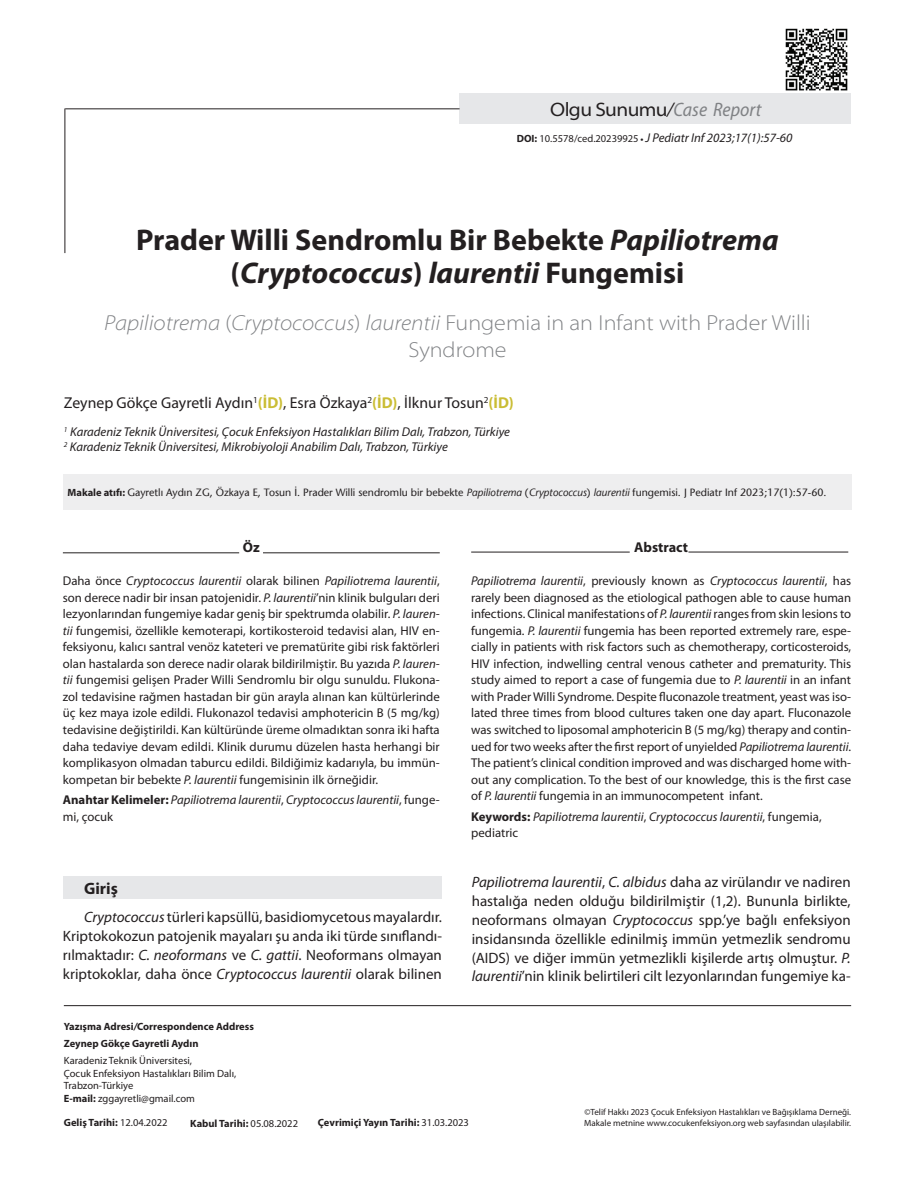
<style>
.page{position:relative;width:915px;height:1191px;background:#fff}
.page>*{position:absolute;margin:0;border:0;box-sizing:border-box;transform-origin:0 0}
.t1{font:700 30px/33px "Myriad Pro";color:#231f20;text-align:center}
.t2{font:300 semi-expanded 21.75px/27px "Myriad Pro";color:#808285;text-align:center}
.t3{font:semi-expanded 19.5px "Myriad Pro";letter-spacing:-.03em;color:#231f20}
.t4{font:700 16.5px "Myriad Pro";color:#231f20}
.t5{font:15.75px "Myriad Pro";color:#231f20}
.t6{font:15px/18.8px "Myriad Pro";color:#231f20;text-align:justify}
.t7{font:700 14.25px "Myriad Pro";color:#231f20}
.t8{font:12.75px/16.5px "Myriad Pro";letter-spacing:-.005em;color:#231f20;text-align:justify}
.t9{font:italic 12.75px/15.3px "Myriad Pro";color:#231f20}
.t10{font:500 10.5px "Stone Sans Std";color:#231f20}
.t11{font:700 10.5px/16.8px "Myriad Pro";color:#231f20}
.t12{font:10.5px/12.6px "Myriad Pro";color:#231f20}
.t13{font:9px/10.8px "Myriad Pro";color:#231f20}
.s1{font-style:italic;font-stretch:normal}
.s2{font-style:italic;font-stretch:semi-condensed;color:#808285}
.s3{font-weight:700;font-style:normal;font-size:10.5px}
.s4{font-style:normal;font-size:10.5px}
.s5{font-weight:700;font-style:normal;font-size:9px}
.s6{font-style:italic}
.s7{font-weight:700;color:#cabd34}
.s8{font-family:"Myriad Pro";font-weight:700}
.s9{font-weight:700;font-style:normal}
.s10{font-style:normal}
.s11{font-weight:700}
.s12{font-weight:400}
</style>
<div class="page">
<img style="left:785px;top:28px;width:63px;height:63px">
<hr style="left:64px;top:1005px;width:786px;height:1px;background:#231f20">
<div style="left:459px;top:94px;width:391px;height:30px;background:#e6e7e9"></div>
<hr style="left:64px;top:108px;width:1px;height:145px;background:#231f20">
<hr style="left:65px;top:108px;width:394px;height:1px;background:#231f20">
<hr style="left:63px;top:552px;width:176px;height:1px;background:#231f20">
<hr style="left:263px;top:552px;width:176px;height:1px;background:#231f20">
<hr style="left:471px;top:551px;width:158px;height:1px;background:#231f20">
<hr style="left:688px;top:551px;width:160px;height:1px;background:#231f20">
<div style="left:63px;top:474px;width:787px;height:35px;background:#eeeeef"></div>
<div style="left:63px;top:876px;width:378px;height:23px;background:#e6e7e9"></div>
<h3 class="t3" style="left:550px;top:99px;width:212px">Olgu Sunumu<span class="s1">/</span><span class="s2">Case Report</span></h3>
<p class="t9" style="left:516px;top:131px;width:277px"><span class="s3">DOI:</span> <span class="s4">10.5578/ced.20239925</span> <span class="s5">•</span> J Pediatr Inf 2023;17(1):57-60</p>
<h1 class="t1" style="left:136px;top:223px;width:644px">Prader Willi Sendromlu Bir Bebekte <span class="s6">Papiliotrema </span>(<span class="s6">Cryptococcus</span>) <span class="s6">laurentii</span> Fungemisi</h1>
<h2 class="t2" style="left:104px;top:309px;width:707px"><span class="s6">Papiliotrema</span> (<span class="s6">Cryptococcus</span>) <span class="s6">laurentii</span> Fungemia in an Infant with Prader Willi<br>Syndrome</h2>
<p class="t5" style="left:64px;top:394px;width:451px">Zeynep Gökçe Gayretli Aydın<sup>1</sup><span class="s7">(İD)</span>, Esra Özkaya<sup>2</sup><span class="s7">(İD)</span>, İlknur Tosun<sup>2</sup><span class="s7">(İD)</span></p>
<p class="t9" style="left:64px;top:424px;width:447px"><sup>1</sup> Karadeniz Teknik Üniversitesi, Çocuk Enfeksiyon Hastalıkları Bilim Dalı, Trabzon, Türkiye<br><sup>2</sup> Karadeniz Teknik Üniversitesi, Mikrobiyoloji Anabilim Dalı, Trabzon, Türkiye</p>
<p class="t10" style="left:68px;top:486px;width:760px"><span class="s8">Makale atıfı:</span> Gayretlı Aydın ZG, Özkaya E, Tosun İ. Prader Willi sendromlu bir bebekte <span class="s6">Papiliotrema</span> (<span class="s6">Cryptococcus</span>) <span class="s6">laurentii</span> fungemisi. J Pediatr Inf 2023;17(1):57-60.</p>
<p class="t7" style="left:243px;top:539px;width:18px">Öz</p>
<p class="t8" style="left:63px;top:573px;width:378px">Daha önce <span class="s6">Cryptococcus laurentii</span> olarak bilinen <span class="s6">Papiliotrema laurentii</span>, son derece nadir bir insan patojenidir. <span class="s6">P. laurentii</span>’nin klinik bulguları deri lezyonlarından fungemiye kadar geniş bir spektrumda olabilir. <span class="s6">P. lauren&shy;tii</span> fungemisi, özellikle kemoterapi, kortikosteroid tedavisi alan, HIV en&shy;feksiyonu, kalıcı santral venöz kateteri ve prematürite gibi risk faktörleri olan hastalarda son derece nadir olarak bildirilmiştir. Bu yazıda <span class="s6">P. lauren&shy;tii</span> fungemisi gelişen Prader Willi Sendromlu bir olgu sunuldu. Flukona&shy;zol tedavisine rağmen hastadan bir gün arayla alınan kan kültürlerinde üç kez maya izole edildi. Flukonazol tedavisi amphotericin B (5 mg/kg) tedavisine değiştirildi. Kan kültüründe üreme olmadıktan sonra iki hafta daha tedaviye devam edildi. Klinik durumu düzelen hasta herhangi bir komplikasyon olmadan taburcu edildi. Bildiğimiz kadarıyla, bu immün&shy;kompetan bir bebekte <span class="s6">P. laurentii</span> fungemisinin ilk örneğidir.</p>
<p class="t9" style="left:63px;top:792px;width:378px;line-height:16.5px"><span class="s9">Anahtar Kelimeler:</span> Papiliotrema laurentii<span class="s10">,</span> Cryptococcus laurentii<span class="s10">, funge&shy;mi, çocuk</span></p>
<p class="t4" style="left:84px;top:879px;width:35px">Giriş</p>
<p class="t6" style="left:63px;top:908px;width:380px;text-indent:21px"><span class="s6">Cryptococcus</span>türleri kapsüllü, basidiomycetous mayalardır.<br>Kriptokokozun patojenik mayaları şu anda iki türde sınıflandı&shy;rılmaktadır: <span class="s6">C. neoformans</span> ve <span class="s6">C. gattii</span>. Neoformans olmayan kriptokoklar, daha önce <span class="s6">Cryptococcus laurentii</span> olarak bilinen</p>
<p class="t11" style="left:64px;top:1018px;width:191px">Yazışma Adresi<span class="s6">/</span>Correspondence Address<br>Zeynep Gökçe Gayretli Aydın</p>
<p class="t12" style="left:64px;top:1054px;width:174px">Karadeniz Teknik Üniversitesi,<br>Çocuk Enfeksiyon Hastalıkları Bilim Dalı,<br>Trabzon-Türkiye<br><span class="s11">E-mail:</span> zggayretli@gmail.com</p>
<p class="t7" style="left:634px;top:539px;width:55px">Abstract</p>
<p class="t8" style="left:471px;top:573px;width:381px"><span class="s6">Papiliotrema laurentii</span>, previously known as <span class="s6">Cryptococcus laurentii</span>, has rarely been diagnosed as the etiological pathogen able to cause human infections. Clinical manifestations of <span class="s6">P. laurentii</span> ranges from skin lesions to fungemia. <span class="s6">P. laurentii</span> fungemia has been reported extremely rare, espe&shy;cially in patients with risk factors such as chemotherapy, corticosteroids, HIV infection, indwelling central venous catheter and prematurity. This study aimed to report a case of fungemia due to <span class="s6">P. laurentii</span> in an infant with Prader Willi Syndrome. Despite fluconazole treatment, yeast was iso&shy;lated three times from blood cultures taken one day apart. Fluconazole was switched to liposomal amphotericin B (5 mg/kg) therapy and contin&shy;ued for two weeks after the first report of unyielded <span class="s6">Papiliotrema laurentii</span>.<br>The patient’s clinical condition improved and was discharged home with&shy;out any complication. To the best of our knowledge, this is the first case of <span class="s6">P. laurentii</span> fungemia in an immunocompetent infant.</p>
<p class="t9" style="left:471px;top:809px;width:352px;line-height:15.8px"><span class="s9">Keywords:</span> Papiliotrema laurentii<span class="s10">,</span> Cryptococcus laurentii<span class="s10">, fungemia, pediatric</span></p>
<p class="t6" style="left:471px;top:873px;width:380px"><span class="s6">Papiliotrema laurentii</span>, <span class="s6">C. albidus</span> daha az virülandır ve nadiren hastalığa neden olduğu bildirilmiştir (1,2). Bununla birlikte, neoformans olmayan <span class="s6">Cryptococcus</span> spp.’ye bağlı enfeksiyon insidansında özellikle edinilmiş immün yetmezlik sendromu (AIDS) ve diğer immün yetmezlikli kişilerde artış olmuştur. <span class="s6">P. laurentii</span>’nin klinik belirtileri cilt lezyonlarından fungemiye ka-</p>
<p class="t11" style="left:64px;top:1114px;width:105px">Geliş Tarihi: <span class="s12">12.04.2022</span></p>
<p class="t11" style="left:190px;top:1115px;width:109px">Kabul Tarihi: <span class="s12">05.08.2022</span></p>
<p class="t11" style="left:318px;top:1114px;width:153px">Çevrimiçi Yayın Tarihi: <span class="s12">31.03.2023</span></p>
<p class="t13" style="left:584px;top:1107px;width:268px">©Telif Hakkı 2023 Çocuk Enfeksiyon Hastalıkları ve Bağışıklama Derneği.<br>Makale metnine www.cocukenfeksiyon.org web sayfasından ulaşılabilir.</p>
</div>
